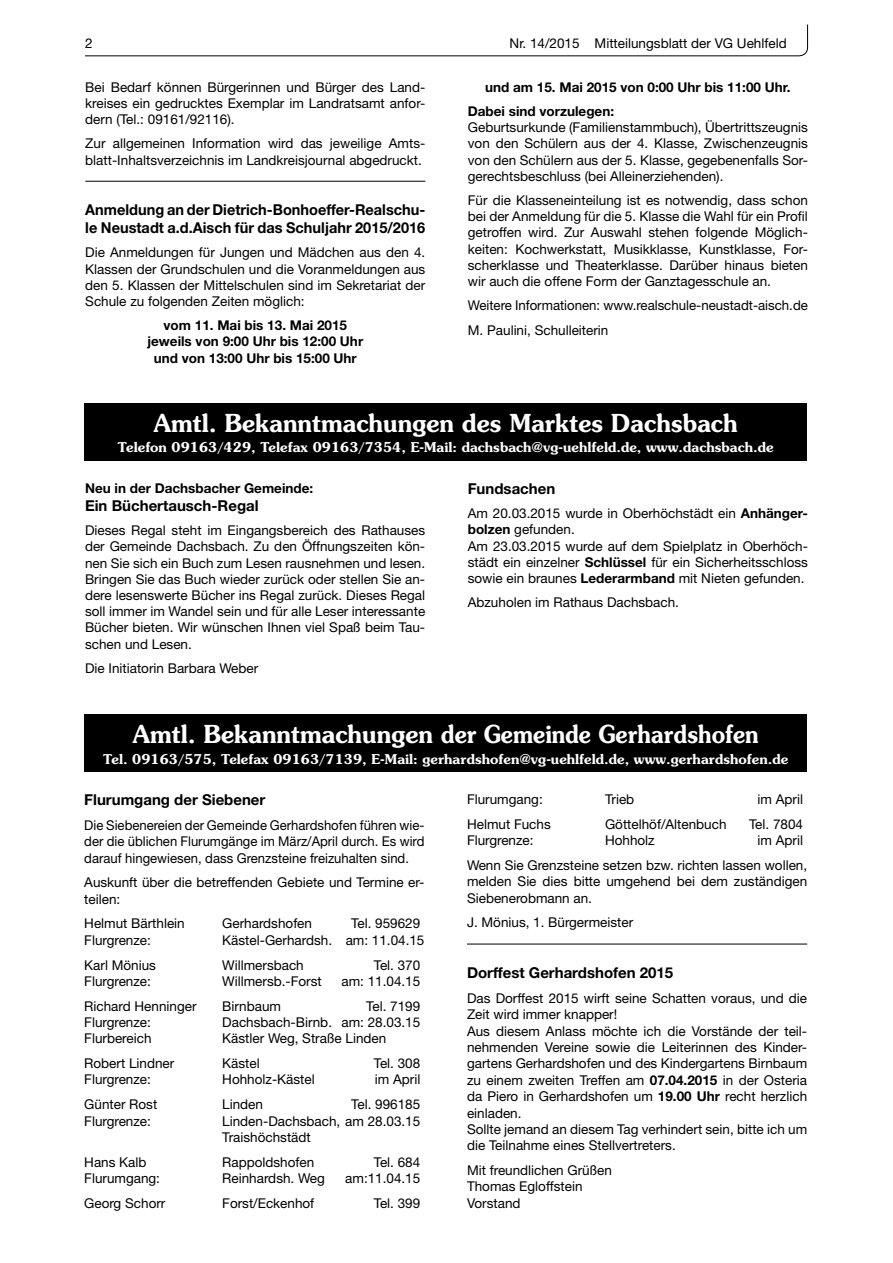
<style>
.page{position:relative;width:893px;height:1263px;background:#fff}
.page>*{position:absolute;margin:0;border:0;box-sizing:border-box;transform-origin:0 0}
.t1{font:600 24.75px "Souvenir";color:#fff;scale:.95 1}
.t2{font:700 15px/18px "Helvetica Neue";color:#000}
.t3{font:13.5px/16.2px "Helvetica Neue";color:#000}
.t4{font:600 13.5px "Souvenir";color:#fff}
.t5{font:700 13.5px/16.2px "Helvetica Neue";color:#000;text-align:center}
.s1{font-weight:700}
</style>
<div class="page">
<svg style="left:85px;top:24px;width:723px;height:33px"></svg>
<hr style="left:85px;top:181px;width:340px;height:1px;background:#000">
<div style="left:84px;top:403px;width:723px;height:58px;background:#000"></div>
<div style="left:84px;top:714px;width:723px;height:58px;background:#000"></div>
<hr style="left:467px;top:944px;width:340px;height:1px;background:#000">
<p class="t3" style="left:85px;top:36px;width:9px">2</p>
<p class="t3" style="left:510px;top:36px;width:279px">Nr. 14/2015 Mitteilungsblatt der VG Uehlfeld</p>
<p class="t3" style="left:85px;top:80px;width:342px;text-align:justify">Bei Bedarf können Bürgerinnen und Bürger des Land&shy;kreises ein gedrucktes Exemplar im Landratsamt anfor&shy;dern (Tel.: 09161/92116).</p>
<p class="t3" style="left:85px;top:137px;width:342px">Zur allgemeinen Information wird das jeweilige Amts&shy;blatt-Inhaltsverzeichnis im Landkreisjournal abgedruckt.</p>
<p class="t2" style="left:85px;top:202px;width:341px">Anmeldung an der Dietrich-Bonhoeffer-Realschu&shy;le Neustadt a.d.Aisch für das Schuljahr 2015/2016</p>
<p class="t3" style="left:85px;top:246px;width:342px;text-align:justify">Die Anmeldungen für Jungen und Mädchen aus den 4.<br>Klassen der Grundschulen und die Voranmeldungen aus den 5. Klassen der Mittelschulen sind im Sekretariat der Schule zu folgenden Zeiten möglich:</p>
<p class="t5" style="left:147px;top:319px;width:217px">vom 11. Mai bis 13. Mai 2015 jeweils von 9:00 Uhr bis 12:00 Uhr und von 13:00 Uhr bis 15:00 Uhr</p>
<p class="t5" style="left:468px;top:76px;width:324px;line-height:24.3px;text-align:left;text-indent:17px">und am 15. Mai 2015 von 0:00 Uhr bis 11:00 Uhr.<br>Dabei sind vorzulegen:</p>
<p class="t3" style="left:468px;top:121px;width:342px;text-align:justify">Geburtsurkunde (Familienstammbuch), Übertrittszeugnis von den Schülern aus der 4. Klasse, Zwischenzeugnis von den Schülern aus der 5. Klasse, gegebenenfalls Sor&shy;gerechtsbeschluss (bei Alleinerziehenden).</p>
<p class="t3" style="left:468px;top:193px;width:342px;text-align:justify">Für die Klasseneinteilung ist es notwendig, dass schon bei der Anmeldung für die 5. Klasse die Wahl für ein Profil getroffen wird. Zur Auswahl stehen folgende Möglich&shy;keiten: Kochwerkstatt, Musikklasse, Kunstklasse, For&shy;scherklasse und Theaterklasse. Darüber hinaus bieten wir auch die offene Form der Ganztagesschule an.</p>
<p class="t3" style="left:468px;top:295px;width:342px;line-height:24.3px">Weitere Informationen: www.realschule-neustadt-aisch.de<br>M. Paulini, Schulleiterin</p>
<h1 class="t1" style="left:154px;top:413px;width:616px">Amtl. Bekanntmachungen des Marktes Dachsbach</h1>
<p class="t4" style="left:118px;top:442px;width:657px">Telefon 09163/429, Telefax 09163/7354, E-Mail: dachsbach@vg-uehlfeld.de, www.dachsbach.de</p>
<p class="t5" style="left:85px;top:481px;width:230px">Neu in der Dachsbacher Gemeinde:</p>
<p class="t2" style="left:85px;top:498px;width:175px">Ein Büchertausch-Regal</p>
<p class="t3" style="left:85px;top:523px;width:342px;text-align:justify">Dieses Regal steht im Eingangsbereich des Rathauses der Gemeinde Dachsbach. Zu den Öffnungszeiten kön&shy;nen Sie sich ein Buch zum Lesen rausnehmen und lesen.<br>Bringen Sie das Buch wieder zurück oder stellen Sie an&shy;dere lesenswerte Bücher ins Regal zurück. Dieses Regal soll immer im Wandel sein und für alle Leser interessante Bücher bieten. Wir wünschen Ihnen viel Spaß beim Tau&shy;schen und Lesen.</p>
<p class="t3" style="left:85px;top:661px;width:175px">Die Initiatorin Barbara Weber</p>
<p class="t2" style="left:468px;top:481px;width:89px">Fundsachen</p>
<p class="t3" style="left:468px;top:507px;width:342px">Am 20.03.2015 wurde in Oberhöchstädt ein <span class="s1">Anhänger&shy;bolzen</span> gefunden.<br>Am 23.03.2015 wurde auf dem Spielplatz in Oberhöch&shy;städt ein einzelner <span class="s1">Schlüssel</span> für ein Sicherheitsschloss sowie ein braunes <span class="s1">Lederarmband</span> mit Nieten gefunden.</p>
<p class="t3" style="left:468px;top:596px;width:213px">Abzuholen im Rathaus Dachsbach.</p>
<h1 class="t1" style="left:133px;top:724px;width:660px">Amtl. Bekanntmachungen der Gemeinde Gerhardshofen</h1>
<p class="t4" style="left:103px;top:753px;width:687px">Tel. 09163/575, Telefax 09163/7139, E-Mail: gerhardshofen@vg-uehlfeld.de, www.gerhardshofen.de</p>
<p class="t2" style="left:84px;top:792px;width:183px">Flurumgang der Siebener</p>
<p class="t3" style="left:84px;top:818px;width:342px;text-align:justify">Die Siebenereien der Gemeinde Gerhardshofen führen wie&shy;der die üblichen Flurumgänge im März/April durch. Es wird darauf hingewiesen, dass Grenzsteine freizuhalten sind.</p>
<p class="t3" style="left:84px;top:876px;width:342px">Auskunft über die betreffenden Gebiete und Termine er&shy;teilen:</p>
<p class="t3" style="left:84px;top:917px;width:102px">Helmut Bärthlein</p>
<p class="t3" style="left:222px;top:917px;width:91px">Gerhardshofen</p>
<p class="t3" style="left:351px;top:917px;width:71px">Tel. 959629</p>
<p class="t3" style="left:84px;top:933px;width:68px">Flurgrenze:</p>
<p class="t3" style="left:222px;top:933px;width:204px">Kästel-Gerhardsh. am: 11.04.15</p>
<p class="t3" style="left:84px;top:958px;width:73px">Karl Mönius</p>
<p class="t3" style="left:222px;top:958px;width:83px">Willmersbach</p>
<p class="t3" style="left:374px;top:958px;width:48px">Tel. 370</p>
<p class="t3" style="left:84px;top:974px;width:68px">Flurgrenze:</p>
<p class="t3" style="left:222px;top:974px;width:101px">Willmersb.-Forst</p>
<p class="t3" style="left:341px;top:974px;width:80px">am: 11.04.15</p>
<p class="t3" style="left:84px;top:999px;width:114px">Richard Henninger</p>
<p class="t3" style="left:222px;top:999px;width:60px">Birnbaum</p>
<p class="t3" style="left:366px;top:999px;width:56px">Tel. 7199</p>
<p class="t3" style="left:84px;top:1015px;width:68px">Flurgrenze:</p>
<p class="t3" style="left:222px;top:1015px;width:200px">Dachsbach-Birnb. am: 28.03.15</p>
<p class="t3" style="left:84px;top:1032px;width:69px">Flurbereich</p>
<p class="t3" style="left:222px;top:1032px;width:166px">Kästler Weg, Straße Linden</p>
<p class="t3" style="left:84px;top:1056px;width:92px">Robert Lindner</p>
<p class="t3" style="left:222px;top:1056px;width:39px">Kästel</p>
<p class="t3" style="left:374px;top:1056px;width:48px">Tel. 308</p>
<p class="t3" style="left:84px;top:1073px;width:68px">Flurgrenze:</p>
<p class="t3" style="left:222px;top:1073px;width:94px">Hohholz-Kästel</p>
<p class="t3" style="left:375px;top:1073px;width:47px">im April</p>
<p class="t3" style="left:84px;top:1097px;width:75px">Günter Rost</p>
<p class="t3" style="left:222px;top:1097px;width:42px">Linden</p>
<p class="t3" style="left:351px;top:1097px;width:71px">Tel. 996185</p>
<p class="t3" style="left:84px;top:1114px;width:68px">Flurgrenze:</p>
<p class="t3" style="left:222px;top:1114px;width:200px">Linden-Dachsbach, am 28.03.15<br>Traishöchstädt</p>
<p class="t3" style="left:84px;top:1155px;width:64px">Hans Kalb</p>
<p class="t3" style="left:222px;top:1155px;width:94px">Rappoldshofen</p>
<p class="t3" style="left:374px;top:1155px;width:48px">Tel. 684</p>
<p class="t3" style="left:84px;top:1171px;width:77px">Flurumgang:</p>
<p class="t3" style="left:222px;top:1171px;width:104px">Reinhardsh. Weg</p>
<p class="t3" style="left:345px;top:1171px;width:77px">am:11.04.15</p>
<p class="t3" style="left:84px;top:1196px;width:83px">Georg Schorr</p>
<p class="t3" style="left:222px;top:1196px;width:94px">Forst/Eckenhof</p>
<p class="t3" style="left:374px;top:1196px;width:48px">Tel. 399</p>
<p class="t3" style="left:467px;top:793px;width:77px">Flurumgang:</p>
<p class="t3" style="left:605px;top:793px;width:31px">Trieb</p>
<p class="t3" style="left:757px;top:793px;width:47px">im April</p>
<p class="t3" style="left:467px;top:817px;width:85px">Helmut Fuchs</p>
<p class="t3" style="left:605px;top:817px;width:123px">Göttelhöf/Altenbuch</p>
<p class="t3" style="left:749px;top:817px;width:56px">Tel. 7804</p>
<p class="t3" style="left:467px;top:834px;width:68px">Flurgrenze:</p>
<p class="t3" style="left:605px;top:834px;width:51px">Hohholz</p>
<p class="t3" style="left:467px;top:829px;width:342px;line-height:24.6px;text-indent:290px">im April<br>Wenn Sie Grenzsteine setzen bzw. richten lassen wollen,</p>
<p class="t3" style="left:467px;top:874px;width:342px">melden Sie dies bitte umgehend bei dem zuständigen<br>Siebenerobmann an.</p>
<p class="t3" style="left:467px;top:916px;width:168px">J. Mönius, 1. Bürgermeister</p>
<p class="t2" style="left:467px;top:965px;width:208px">Dorffest Gerhardshofen 2015</p>
<p class="t3" style="left:467px;top:991px;width:342px">Das Dorffest 2015 wirft seine Schatten voraus, und die Zeit wird immer knapper!<br>Aus diesem Anlass möchte ich die Vorstände der teil&shy;nehmenden Vereine sowie die Leiterinnen des Kinder&shy;gartens Gerhardshofen und des Kindergartens Birnbaum zu einem zweiten Treffen am <span class="s1">07.04.2015</span> in der Osteria da Piero in Gerhardshofen um <span class="s1">19.00 Uhr</span> recht herzlich einladen.<br>Sollte jemand an diesem Tag verhindert sein, bitte ich um die Teilnahme eines Stellvertreters.</p>
<p class="t3" style="left:467px;top:1163px;width:147px">Mit freundlichen Grüßen<br>Thomas Egloffstein<br>Vorstand</p>
</div>
